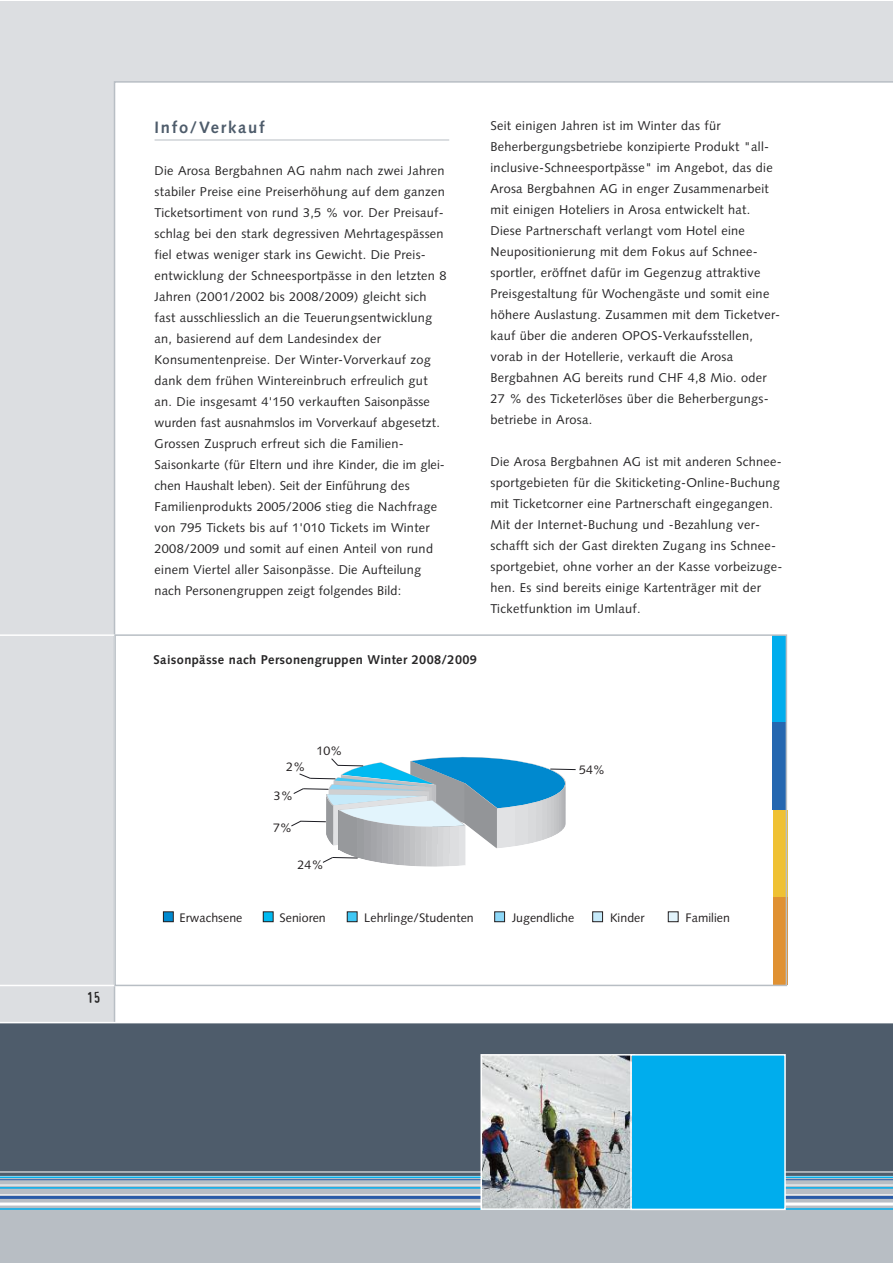
<style>
.page{position:relative;width:893px;height:1263px;background:#fff}
.page>*{position:absolute;margin:0;border:0;box-sizing:border-box;transform-origin:0 0}
.t1{font:700 16.5px "Syntax";letter-spacing:.105em;color:#4e5c6b}
.t2{font:15px "Capone";color:#272627}
.t3{font:12.75px/21px "Syntax";letter-spacing:.02em;color:#272627}
.t4{font:700 12.75px "Syntax";letter-spacing:.03em;color:#272627}
.t5{font:12.3px "Syntax";letter-spacing:.005em;color:#231f20}
</style>
<div class="page">
<div style="left:0;top:1px;width:892px;height:1109px;background:#dcdee1"></div>
<div style="left:114px;top:81px;width:778px;height:941px;background:#fff"></div>
<div style="left:0;top:1042px;width:892px;height:221px;background:#b8bec4"></div>
<div style="left:0;top:1022px;width:892px;height:154px;background:#4e5c6b"></div>
<hr style="left:0;top:1187px;width:892px;height:2px;background:#00aded">
<hr style="left:0;top:1196px;width:892px;height:3px;background:#295ba7">
<hr style="left:0;top:1208px;width:892px;height:2px;background:#00aded">
<hr style="left:0;top:1185px;width:892px;height:1px;background:#fff">
<hr style="left:0;top:1176px;width:892px;height:2px;background:#00aded">
<hr style="left:0;top:1171px;width:892px;height:1px;background:#fff">
<hr style="left:0;top:1179px;width:892px;height:1px;background:#295ba7">
<hr style="left:0;top:1202px;width:892px;height:3px;background:#fff">
<hr style="left:0;top:1194px;width:892px;height:1px;background:#fff">
<img style="left:483px;top:1057px;width:147px;height:150px">
<div style="left:480px;top:1054px;width:155px;height:156px;border:2px solid #fff"></div>
<div style="left:632px;top:1055px;width:152px;height:153px;background:#00aded"></div>
<div style="left:630px;top:1054px;width:156px;height:156px;border:2px solid #fff"></div>
<hr style="left:155px;top:140px;width:294px;height:1px;background:#b8bec4">
<div style="left:772px;top:635px;width:15px;height:88px;background:#00aded"></div>
<div style="left:772px;top:722px;width:15px;height:88px;background:#2567b0"></div>
<div style="left:773px;top:810px;width:14px;height:88px;background:#efc133"></div>
<div style="left:773px;top:897px;width:14px;height:88px;background:#e09132"></div>
<svg style="left:0;top:634px;width:114px;height:352px"></svg>
<div style="left:495px;top:912px;width:10px;height:10px;background:#8dd7f7"></div>
<div style="left:494px;top:911px;width:11px;height:11px;border:1px solid #231f20"></div>
<div style="left:347px;top:912px;width:10px;height:10px;background:#40c7f4"></div>
<div style="left:347px;top:911px;width:11px;height:11px;border:1px solid #231f20"></div>
<div style="left:263px;top:912px;width:10px;height:10px;background:#00baf1"></div>
<div style="left:263px;top:911px;width:11px;height:11px;border:1px solid #231f20"></div>
<div style="left:163px;top:912px;width:10px;height:10px;background:#0089cf"></div>
<div style="left:163px;top:911px;width:11px;height:11px;border:1px solid #231f20"></div>
<div style="left:593px;top:912px;width:10px;height:10px;background:#c6eafa"></div>
<div style="left:592px;top:911px;width:11px;height:11px;border:1px solid #231f20"></div>
<div style="left:668px;top:912px;width:10px;height:10px;background:#e2f4fc"></div>
<div style="left:668px;top:911px;width:11px;height:11px;border:1px solid #231f20"></div>
<svg style="left:291px;top:754px;width:287px;height:113px;background:#b5cfdc"></svg>
<div style="left:114px;top:634px;width:673px;height:352px;border:2px solid #b8bec4"></div>
<p class="t2" style="left:86px;top:990px;width:16px">15</p>
<p class="t1" style="left:155px;top:118px;width:111px">Info/Verkauf</p>
<p class="t3" style="left:155px;top:160px;width:293px">Die Arosa Bergbahnen AG nahm nach zwei Jahren stabiler Preise eine Preiserhöhung auf dem ganzen Ticketsortiment von rund 3,5 % vor. Der Preisauf&shy;schlag bei den stark degressiven Mehrtagespässen fiel etwas weniger stark ins Gewicht. Die Preis&shy;entwicklung der Schneesportpässe in den letzten 8<br>Jahren (2001/2002 bis 2008/2009) gleicht sich fast ausschliesslich an die Teuerungsentwicklung an, basierend auf dem Landesindex der Konsumentenpreise. Der Winter-Vorverkauf zog dank dem frühen Wintereinbruch erfreulich gut an. Die insgesamt 4'150 verkauften Saisonpässe wurden fast ausnahmslos im Vorverkauf abgesetzt.<br>Grossen Zuspruch erfreut sich die Familien-Saisonkarte (für Eltern und ihre Kinder, die im glei&shy;chen Haushalt leben). Seit der Einführung des Familienprodukts 2005/2006 stieg die Nachfrage von 795 Tickets bis auf 1'010 Tickets im Winter 2008/2009 und somit auf einen Anteil von rund einem Viertel aller Saisonpässe. Die Aufteilung nach Personengruppen zeigt folgendes Bild:</p>
<p class="t3" style="left:490px;top:115px;width:291px">Seit einigen Jahren ist im Winter das für Beherbergungsbetriebe konzipierte Produkt "all&shy;inclusive-Schneesportpässe" im Angebot, das die Arosa Bergbahnen AG in enger Zusammenarbeit mit einigen Hoteliers in Arosa entwickelt hat.<br>Diese Partnerschaft verlangt vom Hotel eine Neupositionierung mit dem Fokus auf Schnee&shy;sportler, eröffnet dafür im Gegenzug attraktive Preisgestaltung für Wochengäste und somit eine höhere Auslastung. Zusammen mit dem Ticketver&shy;kauf über die anderen OPOS-Verkaufsstellen, vorab in der Hotellerie, verkauft die Arosa Bergbahnen AG bereits rund CHF 4,8 Mio. oder 27 % des Ticketerlöses über die Beherbergungs&shy;betriebe in Arosa.</p>
<p class="t3" style="left:490px;top:451px;width:293px">Die Arosa Bergbahnen AG ist mit anderen Schnee&shy;sportgebieten für die Skiticketing-Online-Buchung mit Ticketcorner eine Partnerschaft eingegangen.<br>Mit der Internet-Buchung und -Bezahlung ver&shy;schafft sich der Gast direkten Zugang ins Schnee&shy;sportgebiet, ohne vorher an der Kasse vorbeizuge&shy;hen. Es sind bereits einige Kartenträger mit der Ticketfunktion im Umlauf.</p>
<p class="t4" style="left:154px;top:652px;width:325px">Saisonpässe nach Personengruppen Winter 2008/2009</p>
<p class="t5" style="left:286px;top:759px;width:21px">2%</p>
<p class="t5" style="left:274px;top:788px;width:21px">3%</p>
<p class="t5" style="left:273px;top:820px;width:21px">7%</p>
<p class="t5" style="left:316px;top:744px;width:28px">10%</p>
<p class="t5" style="left:298px;top:858px;width:28px">24%</p>
<p class="t5" style="left:579px;top:762px;width:28px">54%</p>
<p class="t5" style="left:179px;top:910px;width:65px">Erwachsene</p>
<p class="t5" style="left:280px;top:910px;width:48px">Senioren</p>
<p class="t5" style="left:364px;top:910px;width:111px">Lehrlinge/Studenten</p>
<p class="t5" style="left:512px;top:910px;width:64px">Jugendliche</p>
<p class="t5" style="left:610px;top:910px;width:36px">Kinder</p>
<p class="t5" style="left:686px;top:910px;width:46px">Familien</p>
</div>
